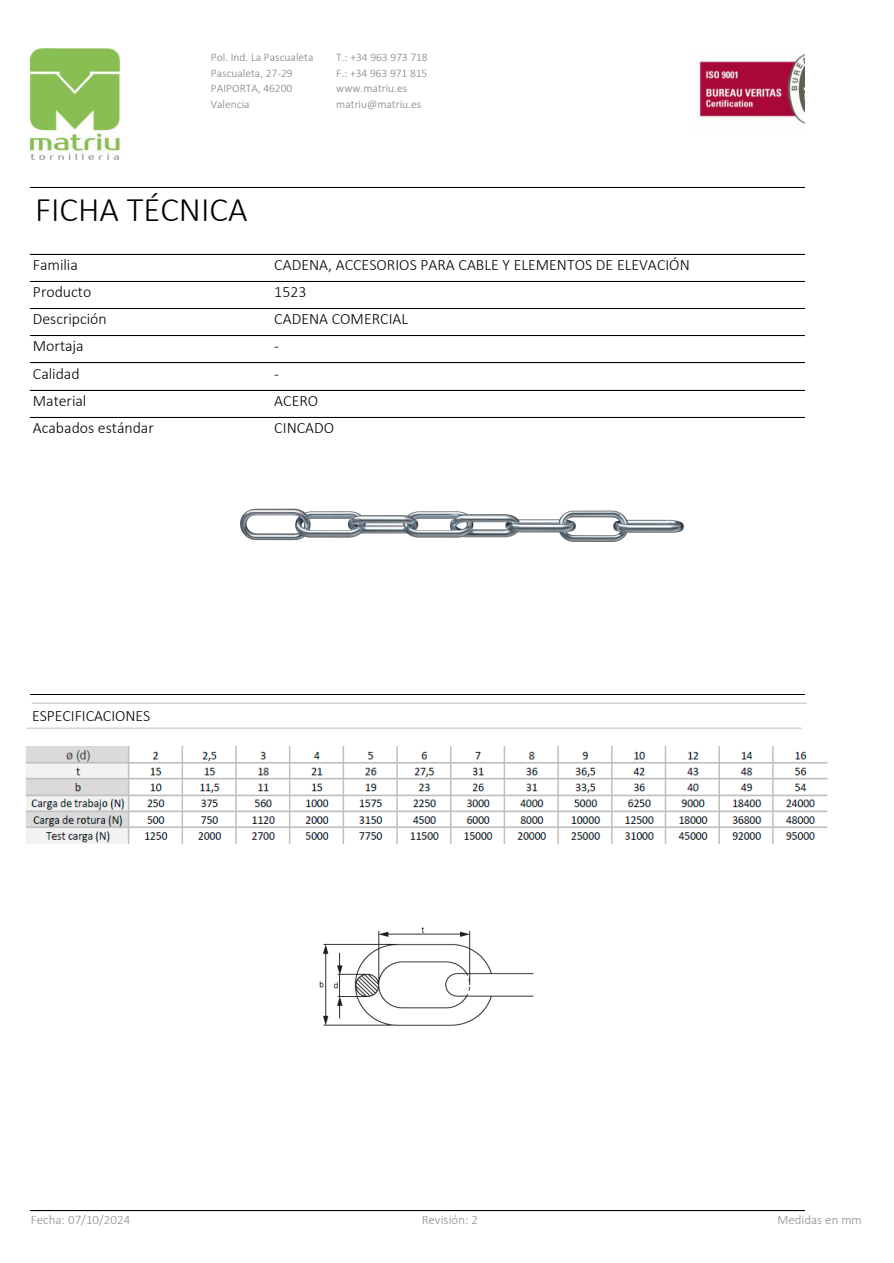
<style>
.page{position:relative;width:894px;height:1263px;background:#fff}
.page>*{position:absolute;margin:0;border:0;box-sizing:border-box;transform-origin:0 0}
.t1{font:300 34.5px "Calibri";color:#000}
.t2{font:300 15.9px/27.2px "Calibri";color:#000}
.t3{font:300 12.9px "Calibri";color:#8c8c8c}
.t4{font:300 12.9px "Calibri";letter-spacing:.005em;color:#8e8e8e}
.t5{font:300 11.55px/15.5px "Calibri";color:#808080}
</style>
<div class="page">
<hr style="left:30px;top:187px;width:774px;height:1px;background:#000">
<hr style="left:30px;top:254px;width:774px;height:1px;background:#000">
<hr style="left:30px;top:281px;width:774px;height:1px;background:#000">
<hr style="left:30px;top:308px;width:774px;height:1px;background:#000">
<hr style="left:30px;top:335px;width:774px;height:1px;background:#bfbfbf">
<hr style="left:30px;top:336px;width:774px;height:1px;background:#000">
<hr style="left:30px;top:363px;width:774px;height:1px;background:#000">
<hr style="left:30px;top:390px;width:774px;height:1px;background:#000">
<hr style="left:30px;top:417px;width:774px;height:1px;background:#000">
<hr style="left:32px;top:703px;width:774px;height:1px;background:#bfbfbf">
<hr style="left:31px;top:694px;width:774px;height:1px;background:#000">
<hr style="left:27px;top:728px;width:774px;height:1px;background:#bfbfbf">
<hr style="left:30px;top:1211px;width:774px;height:1px;background:#000">
<img style="left:29px;top:49px;width:91px;height:110px">
<img style="left:697px;top:54px;width:107px;height:70px">
<img style="left:319px;top:927px;width:215px;height:99px">
<img style="left:228px;top:389px;width:463px;height:153px">
<img style="left:25px;top:746px;width:803px;height:98px">
<p class="t5" style="left:211px;top:50px;width:104px">Pol. Ind. La Pascualeta<br>Pascualeta, 27-29<br>PAIPORTA, 46200<br>Valencia</p>
<p class="t5" style="left:336px;top:50px;width:93px">T.: +34 963 973 718<br>F.: +34 963 971 815 www.matriu.es matriu@matriu.es</p>
<h1 class="t1" style="left:35px;top:195px;width:214px">FICHA TÉCNICA</h1>
<p class="t2" style="left:33px;top:252px;width:75px">Familia<br>Producto<br>Descripción<br>Mortaja</p>
<p class="t2" style="left:33px;top:361px;width:122px">Calidad<br>Material<br>Acabados estándar</p>
<p class="t2" style="left:274px;top:252px;width:417px">CADENA, ACCESORIOS PARA CABLE Y ELEMENTOS DE ELEVACIÓN<br>1523<br>CADENA COMERCIAL<br>-<br>-<br>ACERO<br>CINCADO</p>
<p class="t2" style="left:32px;top:703px;width:119px">ESPECIFICACIONES</p>
<p class="t4" style="left:31px;top:1214px;width:101px">Fecha: 07/10/2024</p>
<p class="t3" style="left:421px;top:1214px;width:58px">Revisión: 2</p>
<p class="t3" style="left:777px;top:1214px;width:86px">Medidas en mm</p>
</div>
